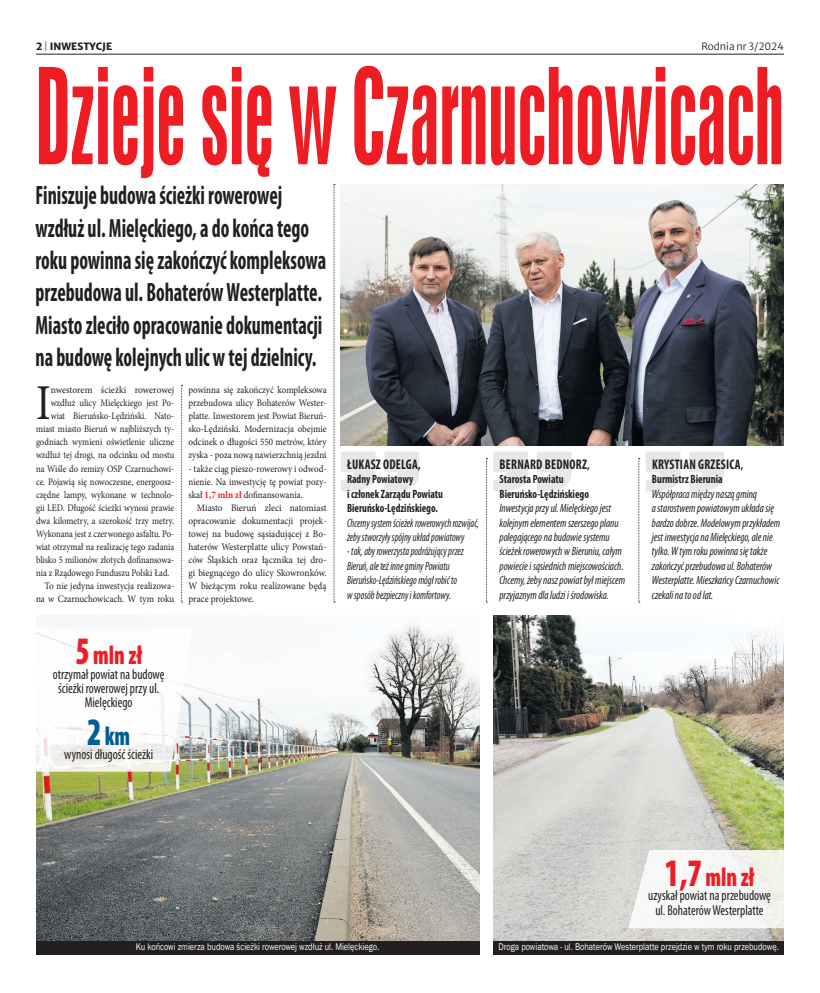
<style>
.page{position:relative;width:820px;height:993px;background:#fff}
.page>*{position:absolute;margin:0;border:0;box-sizing:border-box;transform-origin:0 0}
.tytul_maly{font:124.3px "Swis 924 EU";color:#ee1d23;scale:.73 1}
.Tekst{font:50.1px "Minion Pro";color:#231f20;scale:.86 1}
.tytul_maly-2{font:900 condensed 26.7px "Myriad Pro";color:#ee1d23;scale:.83 1}
.tytul_maly-3{font:900 condensed 26.7px "Myriad Pro";color:#005d95;scale:.83 1}
.Tekst-2{font:700 condensed 26.5px/32.3px "Myriad Pro";color:#231f20;scale:.76 1}
.tytul_maly-4{font:condensed 14.4px/14.4px "Myriad Pro";color:#231f20;text-align:center;scale:.9 1}
.Tekst-3{font:700 condensed 14px "Myriad Pro";letter-spacing:.02em;color:#231f20;scale:.9 1}
.Tekst-4{font:italic condensed 12px/14.4px "Myriad Pro";color:#231f20;scale:.9 1}
.Tekst-5{font:italic condensed 12px/14.4px "Myriad Pro";color:#231f20;scale:.83 1}
.Tekst-6{font:700 condensed 12px/14.4px "Myriad Pro";color:#231f20;scale:.89 1}
.Tekst-7{font:700 condensed 12px/14.4px "Myriad Pro";color:#231f20;scale:.9 1}
.Tekst-8{font:10px "Minion Pro";color:#231f20;scale:.86 1}
.Tekst-9{font:10px/13px "Minion Pro";color:#231f20;text-align:justify;scale:.9 1}
.Tekst-10{font:10px/13px "Minion Pro";color:#231f20;text-align:justify;scale:.93 1}
.podpis_pod_foto{font:10px "Franklin Gothic";color:#fff;scale:.83 1}
.Tekst-11{font:10px "Minion Pro";color:#231f20;scale:.95 1}
.Tekst-12{font:10px "Merriweather Sans";color:#231f20}
.Tekst-13{font:800 10px "Merriweather Sans";color:#231f20}
.s1{font-weight:400;color:#d1232a}
.s2{font-size:39px}
.s3{font-weight:700;color:#ee1d23}
.s4{font-size:12px}
</style>
<div class="page">
<hr style="left:36px;top:54px;width:747px;height:1px;background:#231f20">
<img style="left:36px;top:618px;width:443px;height:323px">
<img style="left:493px;top:615px;width:290px;height:326px">
<svg style="left:341px;top:452px;width:78px;height:39px"></svg>
<svg style="left:493px;top:452px;width:78px;height:39px"></svg>
<svg style="left:646px;top:452px;width:77px;height:39px"></svg>
<img style="left:341px;top:184px;width:442px;height:261px">
<svg style="left:36px;top:628px;width:156px;height:143px"></svg>
<svg style="left:628px;top:849px;width:155px;height:78px"></svg>
<div style="left:36px;top:941px;width:443px;height:13px;background:#231f20"></div>
<div style="left:493px;top:941px;width:290px;height:13px;background:#231f20"></div>
<svg style="left:181px;top:385px;width:1px;height:217px"></svg>
<svg style="left:333px;top:184px;width:2px;height:418px"></svg>
<svg style="left:486px;top:458px;width:1px;height:144px"></svg>
<svg style="left:638px;top:458px;width:1px;height:144px"></svg>
<p class="Tekst-13" style="left:36px;top:37px;width:78px">2 <span class="s1">|</span> INWESTYCJE</p>
<p class="Tekst-12" style="left:701px;top:37px;width:84px">Rodnia nr 3/2024</p>
<p class="tytul_maly" style="left:36px;top:42px;width:1025px">Dzieje się w Czarnuchowicach</p>
<p class="Tekst-2" style="left:35px;top:179px;width:384px">Finiszuje budowa ścieżki rowerowej wzdłuż ul. Mielęckiego, a do końca tego roku powinna się zakończyć kompleksowa przebudowa ul. Bohaterów Westerplatte.<br>Miasto zleciło opracowanie dokumentacji na budowę kolejnych ulic w tej dzielnicy.</p>
<p class="Tekst" style="left:36px;top:369px;width:19px">I</p>
<p class="Tekst-11" style="left:51px;top:383px;width:131px">nwestorem ścieżki rowerowej</p>
<p class="Tekst-8" style="left:51px;top:396px;width:145px">wzdłuż ulicy Mielęckiego jest Po-</p>
<p class="Tekst-8" style="left:51px;top:409px;width:145px">wiat Bieruńsko-Lędziński. Nato-</p>
<p class="Tekst-8" style="left:36px;top:422px;width:162px">miast miasto Bieruń w najbliższych ty-</p>
<p class="Tekst-8" style="left:36px;top:435px;width:162px">godniach wymieni oświetlenie uliczne</p>
<p class="Tekst-8" style="left:36px;top:448px;width:162px">wzdłuż tej drogi, na odcinku od mostu</p>
<p class="Tekst-8" style="left:36px;top:461px;width:162px">na Wiśle do remizy OSP Czarnuchowi-</p>
<p class="Tekst-8" style="left:36px;top:474px;width:162px">ce. Pojawią się nowoczesne, energoosz-</p>
<p class="Tekst-8" style="left:36px;top:487px;width:162px">czędne lampy, wykonane w technolo-</p>
<p class="Tekst-8" style="left:36px;top:500px;width:162px">gii LED. Długość ścieżki wynosi prawie</p>
<p class="Tekst-8" style="left:36px;top:513px;width:162px">dwa kilometry, a szerokość trzy metry.</p>
<p class="Tekst-8" style="left:36px;top:526px;width:162px">Wykonana jest z czerwonego asfaltu. Po-</p>
<p class="Tekst-8" style="left:36px;top:539px;width:162px">wiat otrzymał na realizację tego zadania</p>
<p class="Tekst-8" style="left:36px;top:553px;width:162px">blisko 5 milionów złotych dofinansowa-</p>
<p class="Tekst-8" style="left:36px;top:566px;width:156px">nia z Rządowego Funduszu Polski Ład.</p>
<p class="Tekst-9" style="left:36px;top:579px;width:155px;text-align:right">To nie jedyna inwestycja realizowa&shy;na w Czarnuchowicach. W tym roku</p>
<p class="tytul_maly-2" style="left:75px;top:638px;width:82px"><span class="s2">5</span> mln zł</p>
<p class="tytul_maly-4" style="left:53px;top:666px;width:126px">otrzymał powiat na budowę ścieżki rowerowej przy ul.<br>Mielęckiego</p>
<p class="tytul_maly-3" style="left:87px;top:718px;width:54px"><span class="s2">2</span> km</p>
<p class="tytul_maly-4" style="left:64px;top:747px;width:100px">wynosi długość ścieżki</p>
<p class="Tekst-9" style="left:188px;top:383px;width:155px">powinna się zakończyć kompleksowa przebudowa ulicy Bohaterów Wester&shy;platte. Inwestorem jest Powiat Bieruń&shy;sko-Lędziński. Modernizacja obejmie odcinek o długości 550 metrów, który zyska - poza nową nawierzchnią jezdni</p>
<p class="Tekst-9" style="left:188px;top:461px;width:155px">- także ciąg pieszo-rowerowy i odwod&shy;nienie. Na inwestycję tę powiat pozy&shy;skał <span class="s3">1,7 mln zł</span> dofinansowania.</p>
<p class="Tekst-10" style="left:188px;top:501px;width:150px;text-indent:9px">Miasto Bieruń zleci natomiast opracowanie dokumentacji projek&shy;towej na budowę sąsiadującej z Bo&shy;haterów Westerplatte ulicy Powstań&shy;ców Śląskich oraz łącznika tej dro&shy;gi biegnącego do ulicy Skowronków.<br>W bieżącym roku realizowane będą prace projektowe.</p>
<p class="Tekst-3" style="left:347px;top:455px;width:83px">ŁUKASZ ODELGA,</p>
<p class="Tekst-6" style="left:347px;top:472px;width:109px">Radny Powiatowy<br>i członek Zarządu Powiatu<br>Bieruńsko-Lędzińskiego.</p>
<p class="Tekst-5" style="left:347px;top:515px;width:160px">Chcemy system ścieżek rowerowych rozwijać, żeby stworzyły spójny układ powiatowy</p>
<p class="Tekst-5" style="left:347px;top:544px;width:142px">- tak, aby rowerzysta podróżujący przez Bieruń, ale też inne gminy Powiatu Bieruńsko-Lędzińskiego mógł robić to w sposób bezpieczny i komfortowy.</p>
<p class="Tekst-3" style="left:499px;top:455px;width:101px">BERNARD BEDNORZ<span class="s4">,</span></p>
<p class="Tekst-7" style="left:499px;top:472px;width:101px">Starosta Powiatu<br>Bieruńsko-Lędzińskiego</p>
<p class="Tekst-4" style="left:499px;top:500px;width:141px">Inwestycja przy ul. Mielęckiego jest kolejnym elementem szerszego planu polegającego na budowie systemu ścieżek rowerowych w Bieruniu, całym powiecie i sąsiednich miejscowościach.<br>Chcemy, żeby nasz powiat był miejscem przyjaznym dla ludzi i środowiska.</p>
<p class="Tekst-3" style="left:651px;top:455px;width:103px">KRYSTIAN GRZESICA<span class="s4">,</span></p>
<p class="Tekst-7" style="left:651px;top:472px;width:80px">Burmistrz Bierunia</p>
<p class="Tekst-4" style="left:651px;top:486px;width:144px">Współpraca między naszą gminą<br>a starostwem powiatowym układa się bardzo dobrze. Modelowym przykładem jest inwestycja na Mielęckiego, ale nie tylko. W tym roku powinna się także zakończyć przebudowa ul. Bohaterów Westerplatte. Mieszkańcy Czarnuchowic czekali na to od lat.</p>
<p class="tytul_maly-2" style="left:664px;top:859px;width:109px"><span class="s2">1,7</span> mln zł</p>
<p class="tytul_maly-4" style="left:648px;top:888px;width:138px">uzyskał powiat na przebudowę</p>
<p class="tytul_maly-4" style="left:655px;top:902px;width:122px">ul. Bohaterów Westerplatte</p>
<p class="podpis_pod_foto" style="left:136px;top:940px;width:294px">Ku końcowi zmierza budowa ścieżki rowerowej wzdłuż ul. Mielęckiego.</p>
<p class="podpis_pod_foto" style="left:498px;top:940px;width:339px">Droga powiatowa - ul. Bohaterów Westerplatte przejdzie w tym roku przebudowę.</p>
</div>
